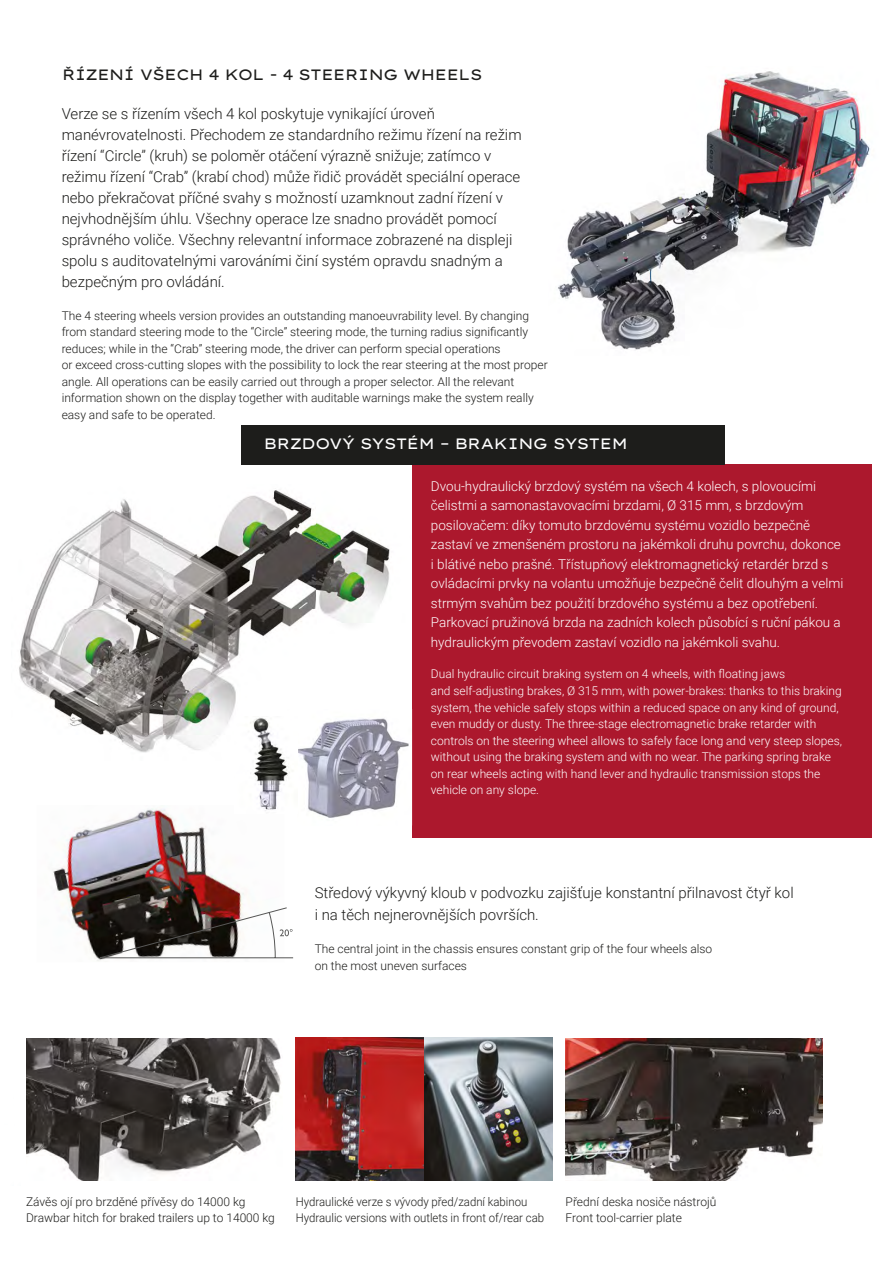
<style>
.page{position:relative;width:893px;height:1263px;background:#fff}
.page>*{position:absolute;margin:0;border:0;box-sizing:border-box;transform-origin:0 0}
.t1{font:300 15px/21px "Roboto";color:#1d1d1b}
.t2{font:15px "Lexend Tera";letter-spacing:-.07em;color:#1d1d1b}
.t3{font:15px "Lexend Tera";letter-spacing:-.07em;color:#fff}
.t4{font:300 13.5px/19.5px "Roboto";color:#fff}
.t5{font:300 12px/16.5px "Roboto";color:#1d1d1b}
.t6{font:300 12px/16.5px "Roboto";color:#fff}
.t7{font:300 12px/16.5px "Roboto";color:#1d1d1b;scale:.95 1}
</style>
<div class="page">
<img style="left:19px;top:490px;width:371px;height:263px">
<div style="left:412px;top:464px;width:460px;height:374px;background:#ac182d"></div>
<img style="left:558px;top:71px;width:312px;height:279px">
<img style="left:53px;top:808px;width:191px;height:153px">
<svg style="left:92px;top:906px;width:202px;height:53px"></svg>
<div style="left:242px;top:425px;width:483px;height:39px;background:#1d1d1b"></div>
<img style="left:565px;top:1038px;width:257px;height:142px">
<img style="left:26px;top:1038px;width:255px;height:142px">
<img style="left:296px;top:1038px;width:257px;height:142px">
<img style="left:288px;top:709px;width:121px;height:109px">
<img style="left:234px;top:717px;width:63px;height:97px">
<p class="t2" style="left:62px;top:63px;width:423px">ŘÍZENÍ VŠECH 4 KOL - 4 STEERING WHEELS</p>
<p class="t1" style="left:62px;top:103px;width:461px">Verze se s řízením všech 4 kol poskytuje vynikající úroveň manévrovatelnosti. Přechodem ze standardního režimu řízení na režim řízení “Circle” (kruh) se poloměr otáčení výrazně snižuje; zatímco v režimu řízení “Crab” (krabí chod) může řidič provádět speciální operace nebo překračovat příčné svahy s možností uzamknout zadní řízení v nejvhodnějším úhlu. Všechny operace lze snadno provádět pomocí správného voliče. Všechny relevantní informace zobrazené na displeji spolu s auditovatelnými varováními činí systém opravdu snadným a bezpečným pro ovládání.</p>
<p class="t5" style="left:62px;top:307px;width:488px">The 4 steering wheels version provides an outstanding manoeuvrability level. By changing from standard steering mode to the “Circle” steering mode, the turning radius significantly reduces; while in the “Crab” steering mode, the driver can perform special operations<br>or exceed cross-cutting slopes with the possibility to lock the rear steering at the most proper angle. All operations can be easily carried out through a proper selector. All the relevant information shown on the display together with auditable warnings make the system really easy and safe to be operated.</p>
<p class="t3" style="left:264px;top:432px;width:366px">BRZDOVÝ SYSTÉM – BRAKING SYSTEM</p>
<p class="t4" style="left:431px;top:476px;width:414px">Dvou-hydraulický brzdový systém na všech 4 kolech, s plovoucími čelistmi a samonastavovacími brzdami, Ø 315 mm, s brzdovým posilovačem: díky tomuto brzdovému systému vozidlo bezpečně zastaví ve zmenšeném prostoru na jakémkoli druhu povrchu, dokonce i blátivé nebo prašné. Třístupňový elektromagnetický retardér brzd s ovládacími prvky na volantu umožňuje bezpečně čelit dlouhým a velmi strmým svahům bez použití brzdového systému a bez opotřebení.<br>Parkovací pružinová brzda na zadních kolech působící s ruční pákou a hydraulickým převodem zastaví vozidlo na jakémkoli svahu.</p>
<p class="t6" style="left:431px;top:665px;width:413px">Dual hydraulic circuit braking system on 4 wheels, with floating jaws<br>and self-adjusting brakes, Ø 315 mm, with power-brakes: thanks to this braking system, the vehicle safely stops within a reduced space on any kind of ground, even muddy or dusty. The three-stage electromagnetic brake retarder with controls on the steering wheel allows to safely face long and very steep slopes, without using the braking system and with no wear. The parking spring brake on rear wheels acting with hand lever and hydraulic transmission stops the vehicle on any slope.</p>
<p class="t1" style="left:315px;top:881px;width:481px;line-height:22.5px">Středový výkyvný kloub v podvozku zajišťuje konstantní přilnavost čtyř kol i na těch nejnerovnějších površích.</p>
<p class="t5" style="left:315px;top:940px;width:399px">The central joint in the chassis ensures constant grip of the four wheels also on the most uneven surfaces</p>
<p class="t5" style="left:26px;top:1193px;width:250px">Závěs ojí pro brzděné přívěsy do 14000 kg<br>Drawbar hitch for braked trailers up to 14000 kg</p>
<p class="t7" style="left:296px;top:1193px;width:263px">Hydraulické verze s vývody před/zadní kabinou<br>Hydraulic versions with outlets in front of/rear cab</p>
<p class="t5" style="left:566px;top:1193px;width:152px">Přední deska nosiče nástrojů<br>Front tool-carrier plate</p>
</div>
